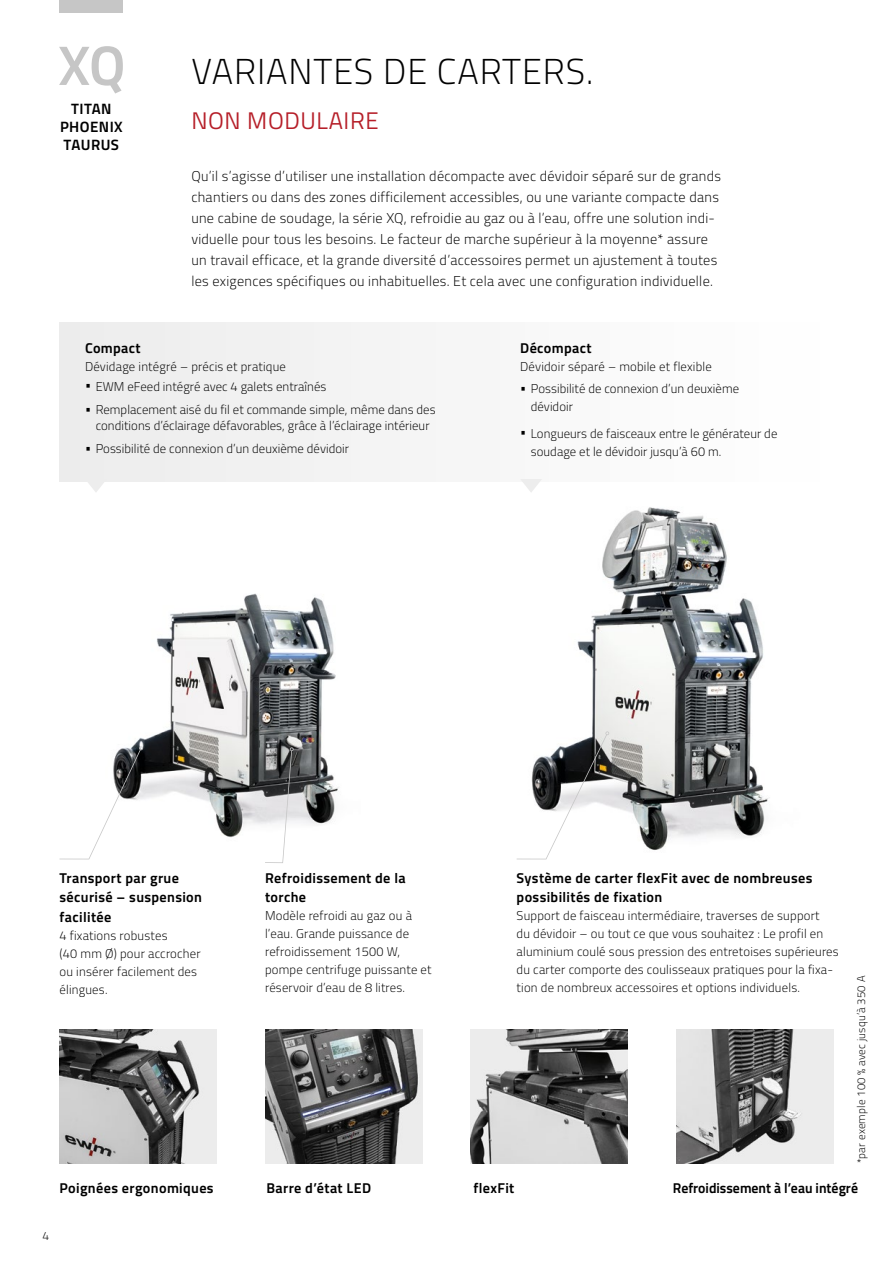
<style>
.page{position:relative;width:893px;height:1263px;background:#fff}
.page>*{position:absolute;margin:0;border:0;box-sizing:border-box;transform-origin:0 0}
.t1{font:300 36px "Titillium Text";letter-spacing:.025em;color:#000}
.t2{font:24px "Titillium Text";letter-spacing:.025em;color:#b61f29}
.t3{font:700 15px/18px "Titillium Text";letter-spacing:.03em;color:#000;text-align:center}
.t4{font:300 14.25px/21px "Titillium Text";letter-spacing:.02em;color:#000}
.t5{font:700 14.25px/19.5px "Titillium Text";letter-spacing:.025em;color:#000}
.t6{font:700 14.25px "Titillium Text";color:#000}
.t7{font:300 12.75px/18px "Titillium Text";letter-spacing:.015em;color:#000}
.t8{font:300 12px "Titillium Text";color:#000}
.t9{font:300 11.25px "Titillium Text";letter-spacing:.015em;color:#000}
</style>
<div class="page">
<img style="left:133px;top:593px;width:206px;height:245px">
<img style="left:60px;top:1029px;width:157px;height:134px">
<img style="left:265px;top:1029px;width:157px;height:134px">
<img style="left:471px;top:1029px;width:157px;height:134px">
<img style="left:676px;top:1029px;width:157px;height:134px">
<div style="left:60px;top:322px;width:773px;height:160px;background:#f6f6f6"></div>
<img style="left:517px;top:507px;width:251px;height:353px">
<svg style="left:265px;top:747px;width:29px;height:116px"></svg>
<svg style="left:517px;top:731px;width:92px;height:128px"></svg>
<svg style="left:60px;top:746px;width:83px;height:113px"></svg>
<svg style="left:88px;top:482px;width:16px;height:10px"></svg>
<svg style="left:523px;top:482px;width:16px;height:10px"></svg>
<svg style="left:59px;top:46px;width:64px;height:47px"></svg>
<div style="left:59px;top:0;width:64px;height:13px;background:#c6c6c6"></div>
<p class="t3" style="left:60px;top:99px;width:64px">TITAN<br>PHOENIX<br>TAURUS</p>
<h1 class="t1" style="left:191px;top:46px;width:404px">VARIANTES DE CARTERS.</h1>
<h2 class="t2" style="left:191px;top:103px;width:189px">NON MODULAIRE</h2>
<p class="t4" style="left:191px;top:165px;width:531px">Qu’il s’agisse d’utiliser une installation décompacte avec dévidoir séparé sur de grands chantiers ou dans des zones difficilement accessibles, ou une variante compacte dans une cabine de soudage, la série XQ, refroidie au gaz ou à l’eau, offre une solution indi&shy;viduelle pour tous les besoins. Le facteur de marche supérieur à la moyenne* assure un travail efficace, et la grande diversité d’accessoires permet un ajustement à toutes les exigences spécifiques ou inhabituelles. Et cela avec une configuration individuelle.</p>
<p class="t5" style="left:85px;top:338px;width:57px">Compact</p>
<p class="t7" style="left:85px;top:357px;width:202px">Dévidage intégré – précis et pratique</p>
<p class="t7" style="left:85px;top:376px;width:243px">• EWM eFeed intégré avec 4 galets entraînés</p>
<p class="t7" style="left:85px;top:402px;width:352px;line-height:15.3px;text-align:center">• Remplacement aisé du fil et commande simple, même dans des conditions d’éclairage défavorables, grâce à l’éclairage intérieur</p>
<p class="t7" style="left:85px;top:439px;width:266px">• Possibilité de connexion d’un deuxième dévidoir</p>
<p class="t5" style="left:520px;top:338px;width:73px">Décompact</p>
<p class="t7" style="left:520px;top:357px;width:193px">Dévidoir séparé – mobile et flexible</p>
<p class="t7" style="left:531px;top:379px;width:210px;text-indent:-11px">• Possibilité de connexion d’un deuxième dévidoir</p>
<p class="t7" style="left:531px;top:424px;width:248px;text-indent:-11px">• Longueurs de faisceaux entre le générateur de soudage et le dévidoir jusqu’à 60 m.</p>
<p class="t5" style="left:60px;top:867px;width:144px">Transport par grue sécurisé – suspension facilitée</p>
<p class="t7" style="left:60px;top:926px;width:143px">4 fixations robustes<br>(40 mm Ø) pour accrocher ou insérer facilement des élingues.</p>
<p class="t5" style="left:265px;top:867px;width:142px">Refroidissement de la torche</p>
<p class="t7" style="left:265px;top:906px;width:168px">Modèle refroidi au gaz ou à l’eau. Grande puissance de refroidissement 1500 W, pompe centrifuge puissante et réservoir d’eau de 8 litres.</p>
<p class="t5" style="left:517px;top:867px;width:297px">Système de carter flexFit avec de nombreuses possibilités de fixation</p>
<p class="t7" style="left:517px;top:906px;width:324px">Support de faisceau intermédiaire, traverses de support<br>du dévidoir – ou tout ce que vous souhaitez : Le profil en aluminium coulé sous pression des entretoises supérieures du carter comporte des coulisseaux pratiques pour la fixa&shy;tion de nombreux accessoires et options individuels.</p>
<p class="t9" style="left:853px;top:1163px;width:189px;rotate:-90deg">*par exemple 100 % avec jusqu’à 350 A</p>
<p class="t5" style="left:60px;top:1178px;width:156px">Poignées ergonomiques</p>
<p class="t5" style="left:266px;top:1178px;width:106px">Barre d’état LED</p>
<p class="t5" style="left:473px;top:1178px;width:42px">flexFit</p>
<p class="t6" style="left:673px;top:1177px;width:187px">Refroidissement à l’eau intégré</p>
<p class="t8" style="left:43px;top:1227px;width:8px">4</p>
</div>
